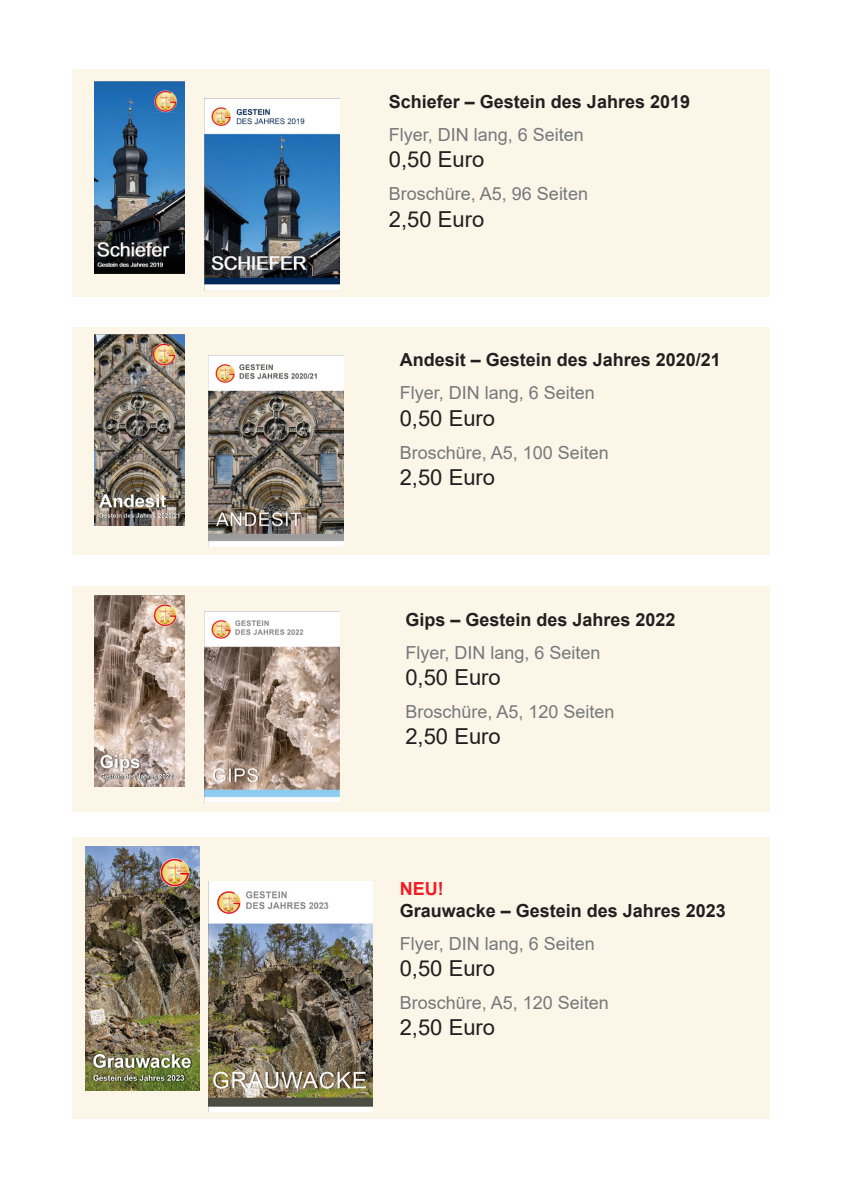
<style>
.page{position:relative;width:842px;height:1191px;background:#fff}
.page>*{position:absolute;margin:0;border:0;box-sizing:border-box;transform-origin:0 0}
.Preisschild{font:22px "Arial";color:#231f20}
.Preisschild-2{font:18px "Arial";color:#76787b}
.Preisschild-3{font:700 18px/21.6px "Arial";color:#231f20}
.s1{color:#ee1d23}
</style>
<div class="page">
<div style="left:72px;top:837px;width:698px;height:281px;background:#fbf6e7"></div>
<div style="left:72px;top:586px;width:698px;height:226px;background:#fbf6e7"></div>
<div style="left:72px;top:327px;width:698px;height:227px;background:#fbf6e7"></div>
<div style="left:72px;top:69px;width:698px;height:227px;background:#fbf6e7"></div>
<img style="left:95px;top:334px;width:89px;height:191px">
<img style="left:209px;top:355px;width:134px;height:191px">
<img style="left:95px;top:595px;width:89px;height:191px">
<img style="left:205px;top:611px;width:134px;height:191px">
<img style="left:95px;top:82px;width:89px;height:191px">
<img style="left:205px;top:99px;width:134px;height:191px">
<img style="left:85px;top:846px;width:115px;height:244px">
<img style="left:209px;top:882px;width:164px;height:229px">
<p class="Preisschild-3" style="left:389px;top:91px;width:303px">Schiefer – Gestein des Jahres 2019</p>
<p class="Preisschild-2" style="left:389px;top:122px;width:197px">Flyer, DIN lang, 6 Seiten</p>
<p class="Preisschild" style="left:389px;top:144px;width:97px">0,50 Euro</p>
<p class="Preisschild-2" style="left:389px;top:181px;width:201px">Broschüre, A5, 96 Seiten</p>
<p class="Preisschild" style="left:389px;top:204px;width:97px">2,50 Euro</p>
<p class="Preisschild-3" style="left:400px;top:349px;width:323px">Andesit – Gestein des Jahres 2020/21</p>
<p class="Preisschild-2" style="left:400px;top:380px;width:197px">Flyer, DIN lang, 6 Seiten</p>
<p class="Preisschild" style="left:400px;top:403px;width:97px">0,50 Euro</p>
<p class="Preisschild-2" style="left:400px;top:440px;width:211px">Broschüre, A5, 100 Seiten</p>
<p class="Preisschild" style="left:400px;top:462px;width:97px">2,50 Euro</p>
<p class="Preisschild-3" style="left:405px;top:608px;width:272px">Gips – Gestein des Jahres 2022</p>
<p class="Preisschild-2" style="left:405px;top:640px;width:197px">Flyer, DIN lang, 6 Seiten</p>
<p class="Preisschild" style="left:405px;top:662px;width:97px">0,50 Euro</p>
<p class="Preisschild-2" style="left:405px;top:699px;width:211px">Broschüre, A5, 120 Seiten</p>
<p class="Preisschild" style="left:405px;top:721px;width:97px">2,50 Euro</p>
<p class="Preisschild-3" style="left:400px;top:878px;width:328px"><span class="s1">NEU!<br></span>Grauwacke – Gestein des Jahres 2023</p>
<p class="Preisschild-2" style="left:400px;top:930px;width:197px">Flyer, DIN lang, 6 Seiten</p>
<p class="Preisschild" style="left:400px;top:953px;width:97px">0,50 Euro</p>
<p class="Preisschild-2" style="left:400px;top:990px;width:211px">Broschüre, A5, 120 Seiten</p>
<p class="Preisschild" style="left:400px;top:1012px;width:97px">2,50 Euro</p>
</div>
